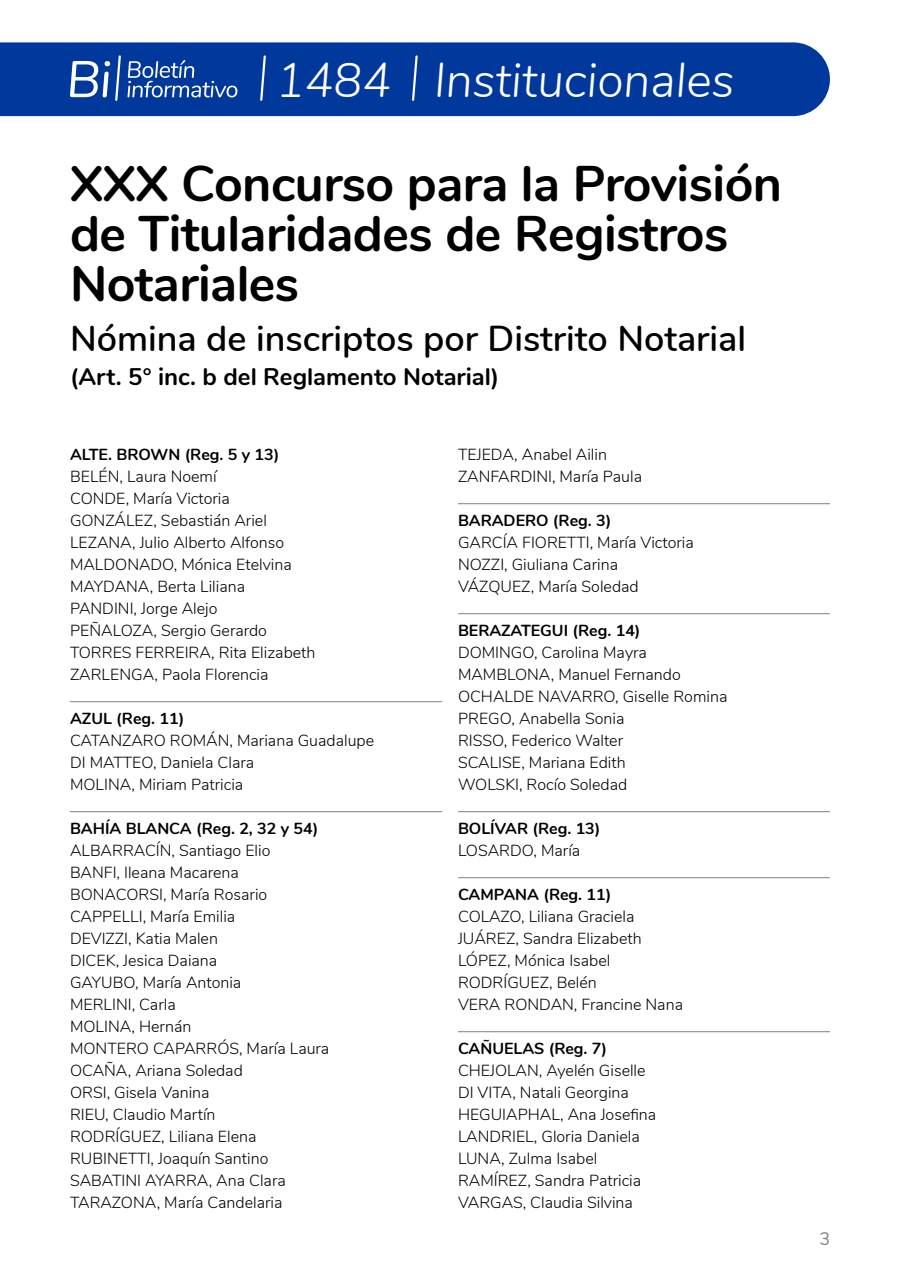
<style>
.page{position:relative;width:900px;height:1280px;background:#fff}
.page>*{position:absolute;margin:0;border:0;box-sizing:border-box;transform-origin:0 0}
.t1{font:700 50px/50px "Nunito";letter-spacing:-.01em;color:#000}
.t2{font:italic 300 48px "Nunito";color:#fff}
.t3{font:600 36px "Nunito";color:#000}
.t4{font:700 24px "Nunito";color:#000}
.t5{font:18px "Nunito";color:#808080}
.t6{font:300 16px/22px "Nunito";color:#000}
.t7{font:700 16px "Nunito";color:#000}
</style>
<div class="page">
<div style="left:0;top:42px;width:830px;height:74px;background:#00389b"></div>
<hr style="left:70px;top:701px;width:372px;height:1px;background:#808080">
<hr style="left:70px;top:811px;width:372px;height:1px;background:#808080">
<hr style="left:458px;top:503px;width:372px;height:1px;background:#808080">
<hr style="left:458px;top:613px;width:372px;height:1px;background:#808080">
<hr style="left:458px;top:811px;width:372px;height:1px;background:#808080">
<hr style="left:458px;top:877px;width:372px;height:1px;background:#808080">
<hr style="left:458px;top:1031px;width:372px;height:1px;background:#808080">
<svg style="left:128px;top:60px;width:109px;height:37px;background:#3561af"></svg>
<svg style="left:70px;top:55px;width:51px;height:46px"></svg>
<svg style="left:260px;top:55px;width:6px;height:46px"></svg>
<svg style="left:412px;top:55px;width:6px;height:46px"></svg>
<h2 class="t2" style="left:276px;top:45px;width:117px">1484</h2>
<h2 class="t2" style="left:434px;top:45px;width:302px">Institucionales</h2>
<h1 class="t1" style="left:70px;top:155px;width:714px">XXX Concurso para la Provisión de Titularidades de Registros<br>Notariales</h1>
<h3 class="t3" style="left:70px;top:312px;width:678px">Nómina de inscriptos por Distrito Notarial</h3>
<h3 class="t4" style="left:70px;top:359px;width:431px">(Art. 5° inc. b del Reglamento Notarial)</h3>
<p class="t7" style="left:70px;top:443px;width:211px">ALTE. BROWN (Reg. 5 y 13)</p>
<p class="t6" style="left:70px;top:465px;width:247px">BELÉN, Laura Noemí<br>CONDE, María Victoria<br>GONZÁLEZ, Sebastián Ariel<br>LEZANA, Julio Alberto Alfonso<br>MALDONADO, Mónica Etelvina<br>MAYDANA, Berta Liliana<br>PANDINI, Jorge Alejo<br>PEÑALOZA, Sergio Gerardo<br>TORRES FERREIRA, Rita Elizabeth<br>ZARLENGA, Paola Florencia</p>
<p class="t7" style="left:70px;top:707px;width:116px">AZUL (Reg. 11)</p>
<p class="t6" style="left:70px;top:729px;width:306px">CATANZARO ROMÁN, Mariana Guadalupe<br>DI MATTEO, Daniela Clara<br>MOLINA, Miriam Patricia</p>
<p class="t7" style="left:70px;top:817px;width:250px">BAHÍA BLANCA (Reg. 2, 32 y 54)</p>
<p class="t6" style="left:70px;top:839px;width:261px">ALBARRACÍN, Santiago Elio<br>BANFI, Ileana Macarena<br>BONACORSI, María Rosario<br>CAPPELLI, María Emilia<br>DEVIZZI, Katia Malen<br>DICEK, Jesica Daiana<br>GAYUBO, María Antonia<br>MERLINI, Carla<br>MOLINA, Hernán<br>MONTERO CAPARRÓS, María Laura<br>OCAÑA, Ariana Soledad<br>ORSI, Gisela Vanina<br>RIEU, Claudio Martín<br>RODRÍGUEZ, Liliana Elena<br>RUBINETTI, Joaquín Santino<br>SABATINI AYARRA, Ana Clara<br>TARAZONA, María Candelaria</p>
<p class="t6" style="left:458px;top:443px;width:186px">TEJEDA, Anabel Ailin<br>ZANFARDINI, María Paula</p>
<p class="t7" style="left:458px;top:509px;width:155px">BARADERO (Reg. 3)</p>
<p class="t6" style="left:458px;top:531px;width:237px">GARCÍA FIORETTI, María Victoria<br>NOZZI, Giuliana Carina<br>VÁZQUEZ, María Soledad</p>
<p class="t7" style="left:458px;top:619px;width:184px">BERAZATEGUI (Reg. 14)</p>
<p class="t6" style="left:458px;top:641px;width:271px">DOMINGO, Carolina Mayra<br>MAMBLONA, Manuel Fernando<br>OCHALDE NAVARRO, Giselle Romina<br>PREGO, Anabella Sonia<br>RISSO, Federico Walter<br>SCALISE, Mariana Edith<br>WOLSKI, Rocío Soledad</p>
<p class="t7" style="left:458px;top:817px;width:144px">BOLÍVAR (Reg. 13)</p>
<p class="t6" style="left:458px;top:839px;width:124px">LOSARDO, María</p>
<p class="t7" style="left:458px;top:883px;width:155px">CAMPANA (Reg. 11)</p>
<p class="t6" style="left:458px;top:905px;width:227px">COLAZO, Liliana Graciela<br>JUÁREZ, Sandra Elizabeth<br>LÓPEZ, Mónica Isabel<br>RODRÍGUEZ, Belén<br>VERA RONDAN, Francine Nana</p>
<p class="t7" style="left:458px;top:1037px;width:151px">CAÑUELAS (Reg. 7)</p>
<p class="t6" style="left:458px;top:1059px;width:200px">CHEJOLAN, Ayelén Giselle<br>DI VITA, Natali Georgina<br>HEGUIAPHAL, Ana Josefina<br>LANDRIEL, Gloria Daniela<br>LUNA, Zulma Isabel<br>RAMÍREZ, Sandra Patricia<br>VARGAS, Claudia Silvina</p>
<p class="t5" style="left:819px;top:1225px;width:12px">3</p>
</div>
